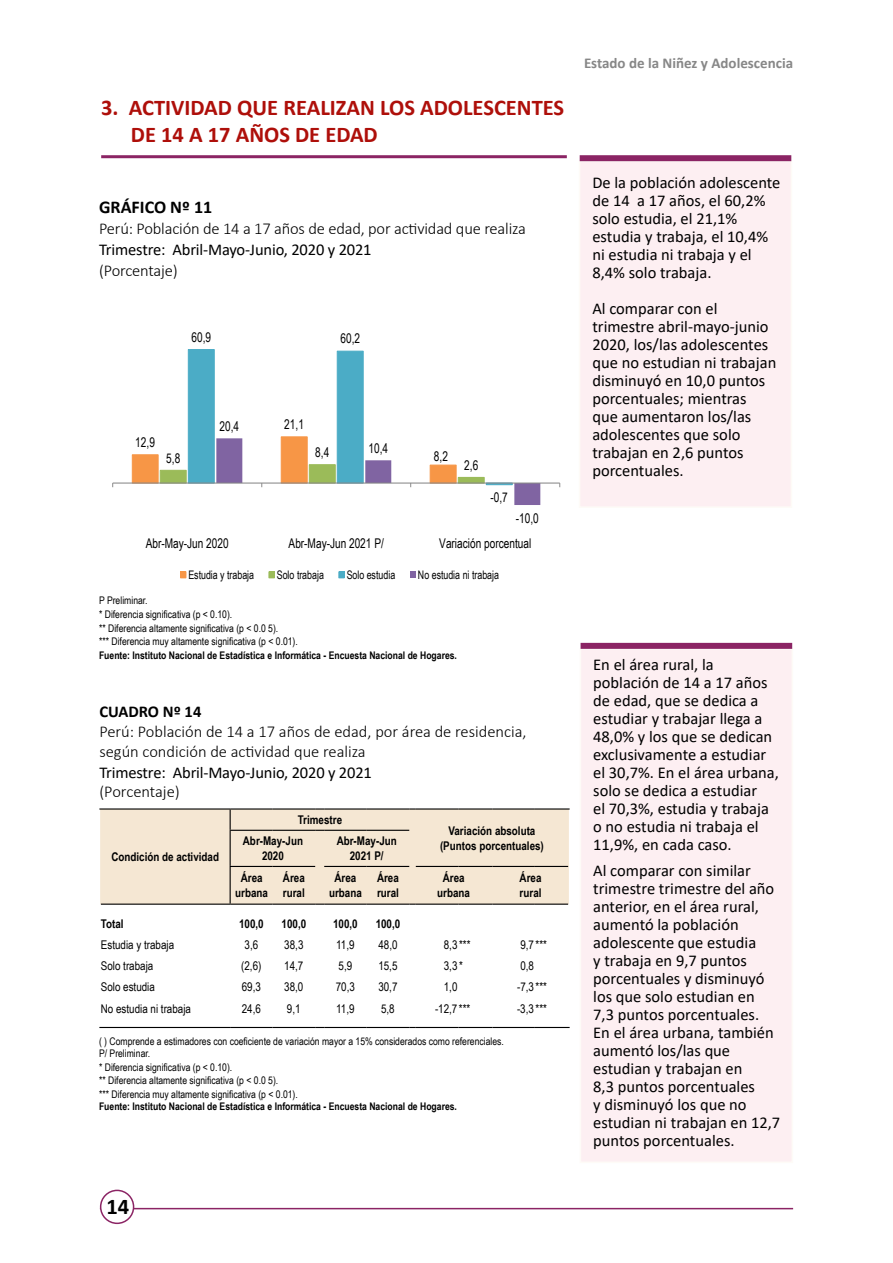
<style>
.page{position:relative;width:893px;height:1263px;background:#fff}
.page>*{position:absolute;margin:0;border:0;box-sizing:border-box;transform-origin:0 0}
.t1{font:700 22.5px/27px "Calibri";color:#ae0f0a}
.t2{font:700 22.5px "Calibri";color:#000}
.t3{font:700 18px "Calibri";color:#000}
.t4{font:16.5px/18px "Calibri";color:#000}
.t5{font:300 16.5px/19.8px "Calibri";color:#000}
.t6{font:700 16.5px "Calibri";color:#000}
.t7{font:700 15px "Calibri";color:#878787}
.t8{font:13.35px "Arial Narrow";letter-spacing:.005em;color:#000;scale:.92 1}
.t9{font:700 12px/15px "Arial Narrow";color:#000;text-align:center}
.t10{font:12px "Arial Narrow";color:#000}
.t11{font:11.85px "Arial Narrow";color:#000;scale:.92 1}
.t12{font:10.5px/13.5px "Arial Narrow";color:#000}
.t13{font:700 10.5px "Arial Narrow";color:#000}
</style>
<div class="page">
<hr style="left:100px;top:1208px;width:693px;height:1px;background:#8b2464">
<div style="left:101px;top:1190px;width:33px;height:33px;background:#fff;border-radius:50%"></div>
<div style="left:100px;top:1190px;width:34px;height:34px;border:2px solid #8b2464;border-radius:50%"></div>
<hr style="left:99px;top:808px;width:131px;height:1px;background:#000">
<hr style="left:535px;top:808px;width:35px;height:1px;background:#000">
<div style="left:100px;top:808px;width:469px;height:97px;background:#f5e7d3"></div>
<hr style="left:416px;top:903px;width:42px;height:2px;background:#000">
<hr style="left:458px;top:903px;width:34px;height:2px;background:#000">
<hr style="left:492px;top:903px;width:43px;height:2px;background:#000">
<hr style="left:535px;top:903px;width:33px;height:2px;background:#000">
<hr style="left:99px;top:1027px;width:131px;height:1px;background:#000">
<hr style="left:230px;top:1027px;width:43px;height:1px;background:#000">
<hr style="left:273px;top:1027px;width:42px;height:1px;background:#000">
<hr style="left:324px;top:1027px;width:43px;height:1px;background:#000">
<hr style="left:367px;top:1027px;width:42px;height:1px;background:#000">
<hr style="left:416px;top:1027px;width:42px;height:1px;background:#000">
<hr style="left:458px;top:1027px;width:34px;height:1px;background:#000">
<hr style="left:492px;top:1027px;width:43px;height:1px;background:#000">
<hr style="left:535px;top:1027px;width:35px;height:1px;background:#000">
<div style="left:580px;top:648px;width:213px;height:515px;background:#fdeff2;border:2px solid #fdf6ec"></div>
<div style="left:581px;top:643px;width:211px;height:6px;background:#8b2464"></div>
<div style="left:579px;top:160px;width:213px;height:348px;background:#fdeff2;border:2px solid #fdf6ec"></div>
<div style="left:580px;top:155px;width:211px;height:6px;background:#8b2464"></div>
<hr style="left:113px;top:483px;width:447px;height:1px;background:#868686">
<svg style="left:131px;top:349px;width:409px;height:156px"></svg>
<div style="left:180px;top:571px;width:6px;height:7px;border:1px solid #f79646"></div>
<div style="left:268px;top:571px;width:7px;height:7px;border:1px solid #9bbb59"></div>
<div style="left:338px;top:571px;width:7px;height:7px;border:1px solid #4bacc6"></div>
<svg style="left:410px;top:572px;width:6px;height:6px"></svg>
<hr style="left:101px;top:155px;width:466px;height:3px;background:#8b2464">
<h1 class="t1" style="left:131px;top:93px;width:435px;text-indent:-30px">3. ACTIVIDAD QUE REALIZAN LOS ADOLESCENTES<br>DE 14 A 17 AÑOS DE EDAD</h1>
<p class="t3" style="left:99px;top:195px;width:115px">GRÁFICO Nº 11</p>
<p class="t5" style="left:99px;top:219px;width:428px">Perú: Población de 14 a 17 años de edad, por actividad que realiza</p>
<p class="t4" style="left:99px;top:240px;width:274px">Trimestre: Abril-Mayo-Junio, 2020 y 2021</p>
<p class="t5" style="left:99px;top:261px;width:80px">(Porcentaje)</p>
<p class="t8" style="left:191px;top:327px;width:23px">60,9</p>
<p class="t8" style="left:340px;top:329px;width:23px">60,2</p>
<p class="t8" style="left:135px;top:432px;width:23px">12,9</p>
<p class="t8" style="left:219px;top:416px;width:23px">20,4</p>
<p class="t8" style="left:284px;top:415px;width:23px">21,1</p>
<p class="t8" style="left:368px;top:438px;width:23px">10,4</p>
<p class="t8" style="left:315px;top:442px;width:17px">8,4</p>
<p class="t8" style="left:166px;top:448px;width:17px">5,8</p>
<p class="t8" style="left:434px;top:447px;width:17px">8,2</p>
<p class="t8" style="left:464px;top:455px;width:17px">2,6</p>
<p class="t8" style="left:490px;top:488px;width:20px">-0,7</p>
<p class="t8" style="left:516px;top:508px;width:27px">-10,0</p>
<p class="t8" style="left:146px;top:533px;width:92px">Abr-May-Jun 2020</p>
<p class="t8" style="left:289px;top:533px;width:105px">Abr-May-Jun 2021 P/</p>
<p class="t8" style="left:439px;top:533px;width:102px">Variación porcentual</p>
<p class="t11" style="left:188px;top:566px;width:73px">Estudia y trabaja</p>
<p class="t11" style="left:277px;top:566px;width:53px">Solo trabaja</p>
<p class="t11" style="left:347px;top:566px;width:54px">Solo estudia</p>
<p class="t11" style="left:418px;top:566px;width:90px">No estudia ni trabaja</p>
<p class="t12" style="left:99px;top:594px;width:200px">P Preliminar.<br>* Diferencia significativa (p &lt; 0.10).<br>** Diferencia altamente significativa (p &lt; 0.0 5).<br>*** Diferencia muy altamente significativa (p &lt; 0.01).</p>
<p class="t13" style="left:99px;top:647px;width:359px">Fuente: Instituto Nacional de Estadística e Informática - Encuesta Nacional de Hogares.</p>
<p class="t6" style="left:99px;top:700px;width:103px">CUADRO Nº 14</p>
<p class="t5" style="left:99px;top:721px;width:429px">Perú: Población de 14 a 17 años de edad, por área de residencia, según condición de actividad que realiza</p>
<p class="t4" style="left:99px;top:763px;width:274px">Trimestre: Abril-Mayo-Junio, 2020 y 2021</p>
<p class="t5" style="left:99px;top:782px;width:82px">(Porcentaje)</p>
<p class="t9" style="left:111px;top:849px;width:109px">Condición de actividad</p>
<p class="t9" style="left:298px;top:812px;width:46px">Trimestre</p>
<p class="t9" style="left:440px;top:822px;width:105px">Variación absoluta (Puntos porcentuales)</p>
<p class="t9" style="left:243px;top:833px;width:62px">Abr-May-Jun<br>2020</p>
<p class="t9" style="left:337px;top:833px;width:62px">Abr-May-Jun<br>2021 P/</p>
<p class="t9" style="left:235px;top:870px;width:34px">Área urbana</p>
<p class="t9" style="left:283px;top:870px;width:23px;text-align:left">Área rural</p>
<p class="t9" style="left:329px;top:870px;width:34px">Área urbana</p>
<p class="t9" style="left:377px;top:870px;width:23px;text-align:left">Área rural</p>
<p class="t9" style="left:437px;top:870px;width:34px">Área urbana</p>
<p class="t9" style="left:520px;top:870px;width:23px;text-align:left">Área rural</p>
<p class="t9" style="left:101px;top:915px;width:24px">Total</p>
<p class="t9" style="left:239px;top:915px;width:26px">100,0</p>
<p class="t9" style="left:282px;top:915px;width:26px">100,0</p>
<p class="t9" style="left:333px;top:915px;width:26px">100,0</p>
<p class="t9" style="left:376px;top:915px;width:26px">100,0</p>
<p class="t10" style="left:101px;top:936px;width:75px">Estudia y trabaja</p>
<p class="t10" style="left:245px;top:936px;width:15px">3,6</p>
<p class="t10" style="left:284px;top:936px;width:21px">38,3</p>
<p class="t10" style="left:336px;top:936px;width:20px">11,9</p>
<p class="t10" style="left:378px;top:936px;width:21px">48,0</p>
<p class="t10" style="left:444px;top:936px;width:28px">8,3 ***</p>
<p class="t10" style="left:520px;top:936px;width:28px">9,7 ***</p>
<p class="t10" style="left:101px;top:957px;width:54px">Solo trabaja</p>
<p class="t10" style="left:241px;top:957px;width:22px">(2,6)</p>
<p class="t10" style="left:284px;top:957px;width:21px">14,7</p>
<p class="t10" style="left:339px;top:957px;width:15px">5,9</p>
<p class="t10" style="left:378px;top:957px;width:21px">15,5</p>
<p class="t10" style="left:444px;top:957px;width:21px">3,3 *</p>
<p class="t10" style="left:520px;top:957px;width:15px">0,8</p>
<p class="t10" style="left:101px;top:978px;width:56px">Solo estudia</p>
<p class="t10" style="left:242px;top:978px;width:21px">69,3</p>
<p class="t10" style="left:284px;top:978px;width:21px">38,0</p>
<p class="t10" style="left:336px;top:978px;width:21px">70,3</p>
<p class="t10" style="left:378px;top:978px;width:21px">30,7</p>
<p class="t10" style="left:444px;top:978px;width:15px">1,0</p>
<p class="t10" style="left:517px;top:978px;width:31px">-7,3 ***</p>
<p class="t10" style="left:101px;top:1000px;width:92px">No estudia ni trabaja</p>
<p class="t10" style="left:242px;top:1000px;width:21px">24,6</p>
<p class="t10" style="left:287px;top:1000px;width:15px">9,1</p>
<p class="t10" style="left:336px;top:1000px;width:20px">11,9</p>
<p class="t10" style="left:381px;top:1000px;width:15px">5,8</p>
<p class="t10" style="left:435px;top:1000px;width:37px">-12,7 ***</p>
<p class="t10" style="left:517px;top:1000px;width:31px">-3,3 ***</p>
<p class="t12" style="left:99px;top:1035px;width:406px;line-height:12px">( ) Comprende a estimadores con coeficiente de variación mayor a 15% considerados como referenciales.<br>P/ Preliminar.</p>
<p class="t12" style="left:99px;top:1060px;width:200px">* Diferencia significativa (p &lt; 0.10).<br>** Diferencia altamente significativa (p &lt; 0.0 5).<br>*** Diferencia muy altamente significativa (p &lt; 0.01).</p>
<p class="t13" style="left:99px;top:1098px;width:359px">Fuente: Instituto Nacional de Estadística e Informática - Encuesta Nacional de Hogares.</p>
<h1 class="t2" style="left:106px;top:1190px;width:24px">14</h1>
<p class="t7" style="left:584px;top:52px;width:211px">Estado de la Niñez y Adolescencia</p>
<p class="t4" style="left:592px;top:173px;width:190px">De la población adolescente de 14 a 17 años, el 60,2% solo estudia, el 21,1% estudia y trabaja, el 10,4% ni estudia ni trabaja y el<br>8,4% solo trabaja.</p>
<p class="t4" style="left:592px;top:299px;width:185px">Al comparar con el trimestre abril-mayo-junio<br>2020, los/las adolescentes que no estudian ni trabajan disminuyó en 10,0 puntos porcentuales; mientras que aumentaron los/las adolescentes que solo trabajan en 2,6 puntos porcentuales.</p>
<p class="t4" style="left:593px;top:655px;width:187px">En el área rural, la población de 14 a 17 años de edad, que se dedica a estudiar y trabajar llega a<br>48,0% y los que se dedican exclusivamente a estudiar el 30,7%. En el área urbana, solo se dedica a estudiar<br>el 70,3%, estudia y trabaja o no estudia ni trabaja el<br>11,9%, en cada caso.</p>
<p class="t4" style="left:593px;top:861px;width:189px">Al comparar con similar trimestre trimestre del año anterior, en el área rural, aumentó la población adolescente que estudia<br>y trabaja en 9,7 puntos porcentuales y disminuyó los que solo estudian en<br>7,3 puntos porcentuales.<br>En el área urbana, también aumentó los/las que estudian y trabajan en<br>8,3 puntos porcentuales<br>y disminuyó los que no estudian ni trabajan en 12,7 puntos porcentuales.</p>
</div>
